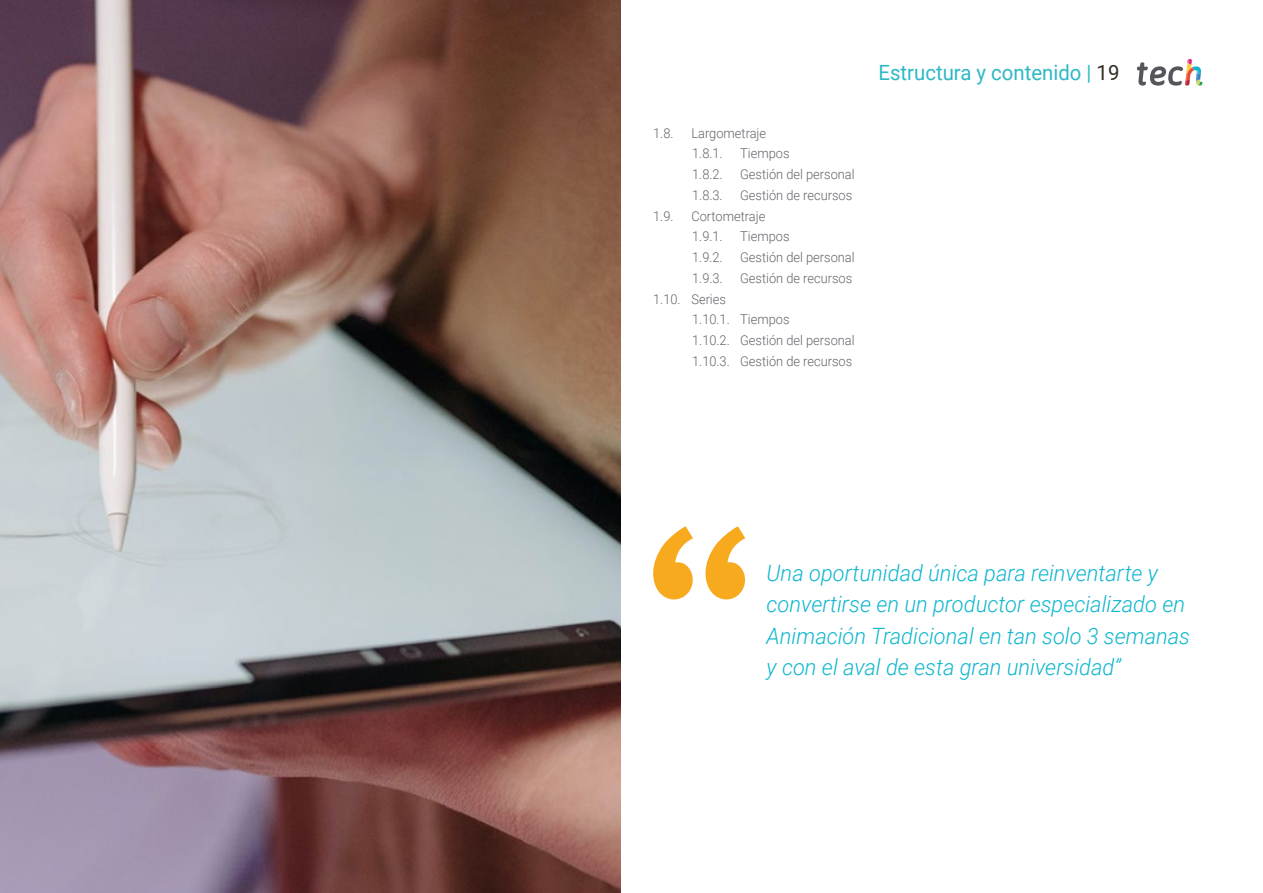
<style>
.page{position:relative;width:1263px;height:893px;background:#fff}
.page>*{position:absolute;margin:0;border:0;box-sizing:border-box;transform-origin:0 0}
.t1{font:italic 300 22.5px/31.5px "Roboto";color:#0fb6cf}
.t2{font:21px "Roboto";color:#2db8c5}
.t3{font:300 13.5px/20.7px "Roboto";color:#61646a;scale:.95 1}
.s1{color:#312e20}
</style>
<div class="page">
<img style="left:0;top:0;width:621px;height:893px">
<svg style="left:653px;top:526px;width:92px;height:73px"></svg>
<svg style="left:1137px;top:59px;width:65px;height:27px"></svg>
<p class="t3" style="left:653px;top:122px;width:23px">1.8.</p>
<p class="t3" style="left:691px;top:122px;width:80px">Largometraje<br>1.8.1.</p>
<p class="t3" style="left:740px;top:143px;width:53px">Tiempos</p>
<p class="t3" style="left:692px;top:164px;width:34px">1.8.2.</p>
<p class="t3" style="left:740px;top:164px;width:122px">Gestión del personal</p>
<p class="t3" style="left:692px;top:184px;width:34px">1.8.3.</p>
<p class="t3" style="left:740px;top:184px;width:119px">Gestión de recursos</p>
<p class="t3" style="left:653px;top:205px;width:23px">1.9.</p>
<p class="t3" style="left:691px;top:205px;width:79px">Cortometraje<br>1.9.1.</p>
<p class="t3" style="left:740px;top:226px;width:53px">Tiempos</p>
<p class="t3" style="left:692px;top:247px;width:34px">1.9.2.</p>
<p class="t3" style="left:740px;top:247px;width:122px">Gestión del personal</p>
<p class="t3" style="left:692px;top:267px;width:34px">1.9.3.</p>
<p class="t3" style="left:740px;top:267px;width:119px">Gestión de recursos</p>
<p class="t3" style="left:692px;top:288px;width:173px;text-indent:-39px">1.10. Series<br>1.10.1. Tiempos<br>1.10.2. Gestión del personal<br>1.10.3. Gestión de recursos</p>
<h2 class="t2" style="left:878px;top:57px;width:242px">Estructura y contenido | <span class="s1">19</span></h2>
<h1 class="t1" style="left:766px;top:556px;width:425px">Una oportunidad única para reinventarte y convertirse en un productor especializado en Animación Tradicional en tan solo 3 semanas y con el aval de esta gran universidad”</h1>
</div>
